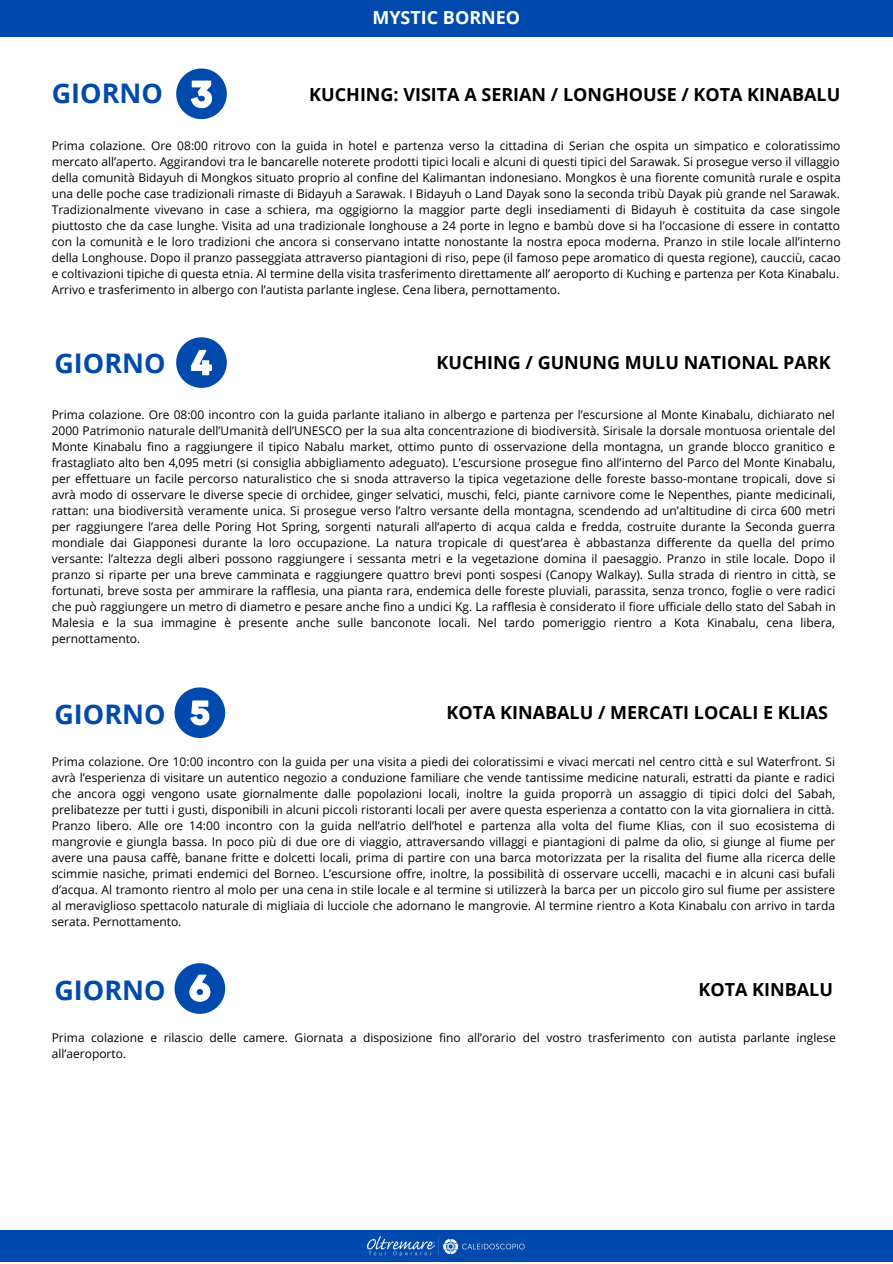
<style>
.page{position:relative;width:893px;height:1264px;background:#fff}
.page>*{position:absolute;margin:0;border:0;box-sizing:border-box;transform-origin:0 0}
.t1{font:700 27px "Open Sans";color:#004aad}
.t2{font:700 18px "Open Sans";color:#000}
.t3{font:700 18px "Open Sans";color:#fff}
.t4{font:12px/16px "Open Sans";color:#000;text-align:justify}
</style>
<div class="page">
<div style="left:0;top:0;width:892px;height:37px;background:#004aad"></div>
<div style="left:0;top:1230px;width:892px;height:31px;background:#004aad"></div>
<img style="left:366px;top:1236px;width:159px;height:21px">
<svg style="left:174px;top:687px;width:51px;height:51px"></svg>
<svg style="left:176px;top:337px;width:51px;height:51px"></svg>
<svg style="left:176px;top:68px;width:51px;height:51px"></svg>
<svg style="left:174px;top:963px;width:51px;height:50px"></svg>
<p class="t1" style="left:52px;top:74px;width:113px">GIORNO</p>
<p class="t3" style="left:372px;top:5px;width:149px">MYSTIC BORNEO</p>
<p class="t2" style="left:309px;top:81px;width:532px">KUCHING: VISITA A SERIAN / LONGHOUSE / KOTA KINABALU</p>
<p class="t4" style="left:52px;top:137px;width:790px">Prima colazione. Ore 08:00 ritrovo con la guida in hotel e partenza verso la cittadina di Serian che ospita un simpatico e coloratissimo mercato all’aperto. Aggirandovi tra le bancarelle noterete prodotti tipici locali e alcuni di questi tipici del Sarawak. Si prosegue verso il villaggio della comunità Bidayuh di Mongkos situato proprio al confine del Kalimantan indonesiano. Mongkos è una fiorente comunità rurale e ospita una delle poche case tradizionali rimaste di Bidayuh a Sarawak. I Bidayuh o Land Dayak sono la seconda tribù Dayak più grande nel Sarawak.<br>Tradizionalmente vivevano in case a schiera, ma oggigiorno la maggior parte degli insediamenti di Bidayuh è costituita da case singole piuttosto che da case lunghe. Visita ad una tradizionale longhouse a 24 porte in legno e bambù dove si ha l’occasione di essere in contatto con la comunità e le loro tradizioni che ancora si conservano intatte nonostante la nostra epoca moderna. Pranzo in stile locale all’interno della Longhouse. Dopo il pranzo passeggiata attraverso piantagioni di riso, pepe (il famoso pepe aromatico di questa regione), caucciù, cacao e coltivazioni tipiche di questa etnia. Al termine della visita trasferimento direttamente all’ aeroporto di Kuching e partenza per Kota Kinabalu.<br>Arrivo e trasferimento in albergo con l’autista parlante inglese. Cena libera, pernottamento.</p>
<p class="t1" style="left:54px;top:344px;width:113px">GIORNO</p>
<p class="t2" style="left:436px;top:350px;width:395px">KUCHING / GUNUNG MULU NATIONAL PARK</p>
<p class="t4" style="left:52px;top:406px;width:785px">Prima colazione. Ore 08:00 incontro con la guida parlante italiano in albergo e partenza per l’escursione al Monte Kinabalu, dichiarato nel 2000 Patrimonio naturale dell’Umanità dell’UNESCO per la sua alta concentrazione di biodiversità. Sirisale la dorsale montuosa orientale del Monte Kinabalu fino a raggiungere il tipico Nabalu market, ottimo punto di osservazione della montagna, un grande blocco granitico e frastagliato alto ben 4,095 metri (si consiglia abbigliamento adeguato). L’escursione prosegue fino all’interno del Parco del Monte Kinabalu, per effettuare un facile percorso naturalistico che si snoda attraverso la tipica vegetazione delle foreste basso-montane tropicali, dove si avrà modo di osservare le diverse specie di orchidee, ginger selvatici, muschi, felci, piante carnivore come le Nepenthes, piante medicinali, rattan: una biodiversità veramente unica. Si prosegue verso l’altro versante della montagna, scendendo ad un’altitudine di circa 600 metri per raggiungere l’area delle Poring Hot Spring, sorgenti naturali all’aperto di acqua calda e fredda, costruite durante la Seconda guerra mondiale dai Giapponesi durante la loro occupazione. La natura tropicale di quest’area è abbastanza differente da quella del primo versante: l’altezza degli alberi possono raggiungere i sessanta metri e la vegetazione domina il paesaggio. Pranzo in stile locale. Dopo il pranzo si riparte per una breve camminata e raggiungere quattro brevi ponti sospesi (Canopy Walkay). Sulla strada di rientro in città, se fortunati, breve sosta per ammirare la rafflesia, una pianta rara, endemica delle foreste pluviali, parassita, senza tronco, foglie o vere radici che può raggiungere un metro di diametro e pesare anche fino a undici Kg. La rafflesia è considerato il fiore ufficiale dello stato del Sabah in Malesia e la sua immagine è presente anche sulle banconote locali. Nel tardo pomeriggio rientro a Kota Kinabalu, cena libera, pernottamento.</p>
<p class="t1" style="left:54px;top:694px;width:113px">GIORNO</p>
<p class="t2" style="left:446px;top:700px;width:383px">KOTA KINABALU / MERCATI LOCALI E KLIAS</p>
<p class="t4" style="left:52px;top:753px;width:785px">Prima colazione. Ore 10:00 incontro con la guida per una visita a piedi dei coloratissimi e vivaci mercati nel centro città e sul Waterfront. Si avrà l’esperienza di visitare un autentico negozio a conduzione familiare che vende tantissime medicine naturali, estratti da piante e radici che ancora oggi vengono usate giornalmente dalle popolazioni locali, inoltre la guida proporrà un assaggio di tipici dolci del Sabah, prelibatezze per tutti i gusti, disponibili in alcuni piccoli ristoranti locali per avere questa esperienza a contatto con la vita giornaliera in città.<br>Pranzo libero. Alle ore 14:00 incontro con la guida nell’atrio dell’hotel e partenza alla volta del fiume Klias, con il suo ecosistema di mangrovie e giungla bassa. In poco più di due ore di viaggio, attraversando villaggi e piantagioni di palme da olio, si giunge al fiume per avere una pausa caffè, banane fritte e dolcetti locali, prima di partire con una barca motorizzata per la risalita del fiume alla ricerca delle scimmie nasiche, primati endemici del Borneo. L’escursione offre, inoltre, la possibilità di osservare uccelli, macachi e in alcuni casi bufali d’acqua. Al tramonto rientro al molo per una cena in stile locale e al termine si utilizzerà la barca per un piccolo giro sul fiume per assistere al meraviglioso spettacolo naturale di migliaia di lucciole che adornano le mangrovie. Al termine rientro a Kota Kinabalu con arrivo in tarda serata. Pernottamento.</p>
<p class="t1" style="left:54px;top:970px;width:113px">GIORNO</p>
<p class="t4" style="left:52px;top:1029px;width:785px">Prima colazione e rilascio delle camere. Giornata a disposizione fino all’orario del vostro trasferimento con autista parlante inglese all’aeroporto.</p>
<p class="t2" style="left:698px;top:976px;width:136px">KOTA KINBALU</p>
</div>
